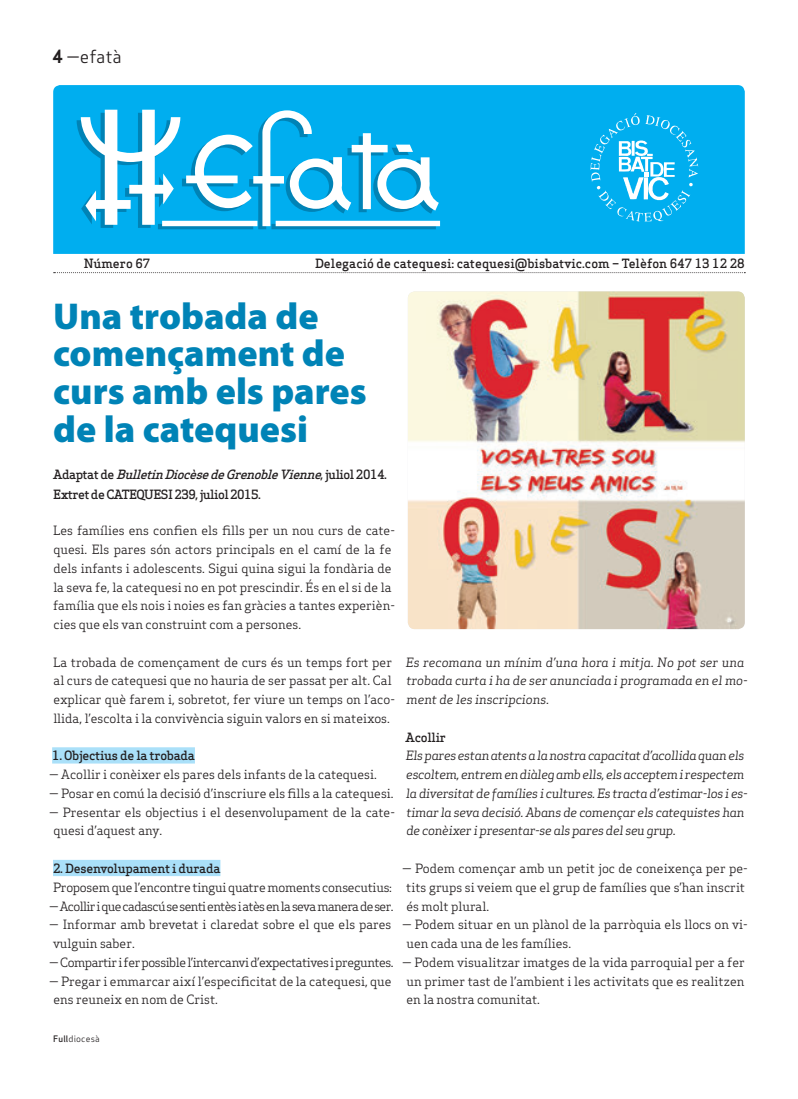
<style>
.page{position:relative;width:798px;height:1099px;background:#fff}
.page>*{position:absolute;margin:0;border:0;box-sizing:border-box;transform-origin:0 0}
.Titulars{font:900 37.5px/37.5px "Myriad Pro";color:#0083b6}
.Capçalera{font:17.5px "Apex Sans Book T";color:#231f20}
.Text_General{font:12.5px/18.8px "Apex Serif";color:#231f20}
.Text_General-2{font:italic 12.5px/18.8px "Apex Serif";letter-spacing:-.02em;color:#231f20}
.Text_General-3{font:italic 12.5px/18.8px "Apex Serif";color:#231f20}
.Autors{font:500 12.5px/20px "Apex Serif";letter-spacing:-.04em;color:#231f20}
.Autors-2{font:500 12.5px "Apex Serif";color:#231f20}
.Text_General-4{font:12.5px "Apex Serif";letter-spacing:-.035em;color:#231f20}
.Text_General-5{font:12.5px "Apex Serif";letter-spacing:-.05em;color:#231f20}
.Text_General-6{font:500 12.5px "Apex Serif";letter-spacing:-.02em;color:#231f20}
.Text_General-7{font:12.5px "Apex Serif";letter-spacing:-.02em;color:#231f20}
.Data_Peu{font:8.75px "Apex Sans Book T";letter-spacing:.02em;color:#231f20}
.s1{font-family:"Apex Sans Bold T"}
.s2{font-style:italic}
.s3{font-family:"Apex Sans Medium T"}
</style>
<div class="page">
<div style="left:52px;top:747px;width:143px;height:16px;background:#aae0f9"></div>
<div style="left:53px;top:859px;width:167px;height:17px;background:#aae0f9"></div>
<img style="left:407px;top:291px;width:337px;height:338px">
<div style="left:53px;top:85px;width:691px;height:169px;background:#00aeef"></div>
<svg style="left:77px;top:113px;width:358px;height:116px;background:#0999cf"></svg>
<svg style="left:81px;top:110px;width:359px;height:116px"></svg>
<svg style="left:54px;top:272px;width:691px;height:1px"></svg>
<svg style="left:590px;top:113px;width:107px;height:108px;background:#29baf1"></svg>
<p class="Capçalera" style="left:52px;top:46px;width:71px"><span class="s1">4</span> —efatà</p>
<p class="Autors-2" style="left:84px;top:255px;width:68px">Número 67</p>
<p class="Autors-2" style="left:315px;top:255px;width:431px">Delegació de catequesi: catequesi@bisbatvic.com – Telèfon 647 13 12 28</p>
<p class="Titulars" style="left:53px;top:296px;width:267px">Una trobada de</p>
<p class="Titulars" style="left:53px;top:333px;width:315px">començament de curs amb els pares de la catequesi</p>
<p class="Autors" style="left:53px;top:464px;width:335px">A d a p t a t d e <span class="s2">BulletinDiocèsedeGrenobleVienne</span>, j u l i o l 2 0 1 4 .<br>Extret de CATEQUESI 239, juliol 2015.</p>
<p class="Text_General" style="left:53px;top:521px;width:343px">Les famílies ens confien els fills per un nou curs de cate&shy;quesi. Els pares són actors principals en el camí de la fe dels infants i adolescents. Sigui quina sigui la fondària de la seva fe, la catequesi no en pot prescindir. És en el si de la família que els nois i noies es fan gràcies a tantes experièn&shy;cies que els van construint com a persones.</p>
<p class="Text_General" style="left:53px;top:652px;width:343px">La trobada de començament de curs és un temps fort per al curs de catequesi que no hauria de ser passat per alt. Cal explicar què farem i, sobretot, fer viure un temps on l’aco&shy;llida, l’escolta i la convivència siguin valors en si mateixos.</p>
<p class="Text_General-6" style="left:52px;top:748px;width:144px">1. Objectius de la trobada</p>
<p class="Text_General" style="left:49px;top:765px;width:329px">— Acollir i conèixer els pares dels infants de la catequesi.</p>
<p class="Text_General" style="left:49px;top:783px;width:346px">— Posar en comú la decisió d’inscriure els fills a la catequesi.</p>
<p class="Text_General" style="left:53px;top:802px;width:343px;text-indent:-4px">— Presentar els objectius i el desenvolupament de la cate&shy;quesi d’aquest any.</p>
<p class="Text_General-6" style="left:53px;top:860px;width:169px">2. Desenvolupament i durada</p>
<p class="Text_General-7" style="left:53px;top:879px;width:340px">Proposem que l’encontre tingui quatre moments consecutius:</p>
<p class="Text_General-5" style="left:49px;top:898px;width:346px">— Acollir i que cadascú se senti entès i atès en la seva manera de ser.</p>
<p class="Text_General" style="left:53px;top:915px;width:340px;text-indent:-4px">— Informar amb brevetat i claredat sobre el que els pares vulguin saber.</p>
<p class="Text_General-4" style="left:49px;top:954px;width:346px">— Compartir i fer possible l’intercanvi d’expectatives i preguntes.</p>
<p class="Text_General" style="left:53px;top:971px;width:339px;text-indent:-4px">— Pregar i emmarcar així l’especificitat de la catequesi, que ens reuneix en nom de Crist.</p>
<p class="Text_General-3" style="left:406px;top:652px;width:343px">Es recomana un mínim d’una hora i mitja. No pot ser una trobada curta i ha de ser anunciada i programada en el mo&shy;ment de les inscripcions.</p>
<p class="Text_General-6" style="left:405px;top:729px;width:42px">Acollir</p>
<p class="Text_General-2" style="left:406px;top:746px;width:343px">Els pares estan atents a la nostra capacitat d’acollida quan els escoltem, entrem en diàleg amb ells, els acceptem i respectem la diversitat de famílies i cultures. Es tracta d’estimar-los i es&shy;timar la seva decisió. Abans de començar els catequistes han de conèixer i presentar-se als pares del seu grup.</p>
<p class="Text_General" style="left:406px;top:858px;width:343px;text-indent:-4px">— Podem començar amb un petit joc de coneixença per pe&shy;tits grups si veiem que el grup de famílies que s’han inscrit és molt plural.</p>
<p class="Text_General" style="left:406px;top:915px;width:343px;text-indent:-4px">— Podem situar en un plànol de la parròquia els llocs on vi&shy;uen cada una de les famílies.</p>
<p class="Text_General" style="left:406px;top:952px;width:340px;text-align:justify;text-indent:-4px">— Podem visualitzar imatges de la vida parroquial per a fer un primer tast de l’ambient i les activitats que es realitzen en la nostra comunitat.</p>
<p class="Data_Peu" style="left:53px;top:1032px;width:48px"><span class="s3">Full</span>diocesà</p>
</div>
